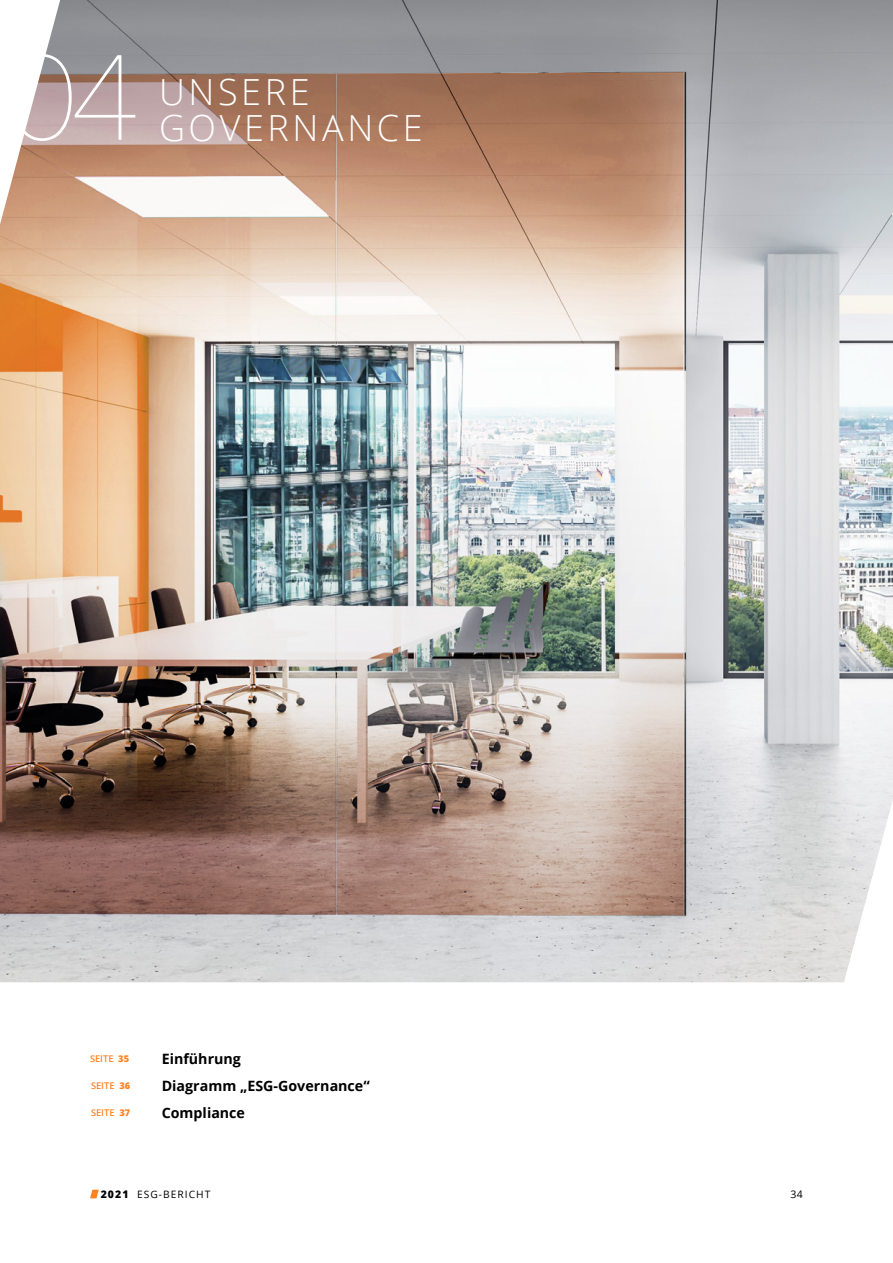
<style>
.page{position:relative;width:893px;height:1263px;background:#fff}
.page>*{position:absolute;margin:0;border:0;box-sizing:border-box;transform-origin:0 0}
.t1{font:200 120px "SF Pro Display";color:#fff}
.t2{font:300 36px/36px "Open Sans";letter-spacing:.1em;color:#fff}
.t3{font:700 14.25px/27px "Open Sans";color:#000}
.t4{font:10.5px "Open Sans";color:#000}
.t5{font:10.2px "Open Sans";letter-spacing:.1em;color:#000}
.t6{font:600 9.3px "Open Sans";color:#ff8220}
.s1{font-weight:800}
.s2{font-weight:800;font-size:10.5px}
</style>
<div class="page">
<svg style="left:90px;top:1190px;width:9px;height:8px"></svg>
<img style="left:0;top:0;width:893px;height:982px">
<svg style="left:0;top:0;width:60px;height:224px"></svg>
<h1 class="t1" style="left:8px;top:28px;width:133px">04</h1>
<h2 class="t2" style="left:159px;top:73px;width:265px">UNSERE<br>GOVERNANCE</h2>
<p class="t6" style="left:90px;top:1052px;width:41px">SEITE <span class="s1">35</span></p>
<p class="t6" style="left:91px;top:1079px;width:41px">SEITE <span class="s1">36</span></p>
<p class="t6" style="left:91px;top:1106px;width:41px">SEITE <span class="s1">37</span></p>
<p class="t3" style="left:162px;top:1044px;width:209px">Einführung<br>Diagramm „ESG-Governance“<br>Compliance</p>
<p class="t5" style="left:101px;top:1187px;width:111px"><span class="s2">2021</span> ESG-BERICHT</p>
<p class="t4" style="left:790px;top:1187px;width:14px">34</p>
</div>
